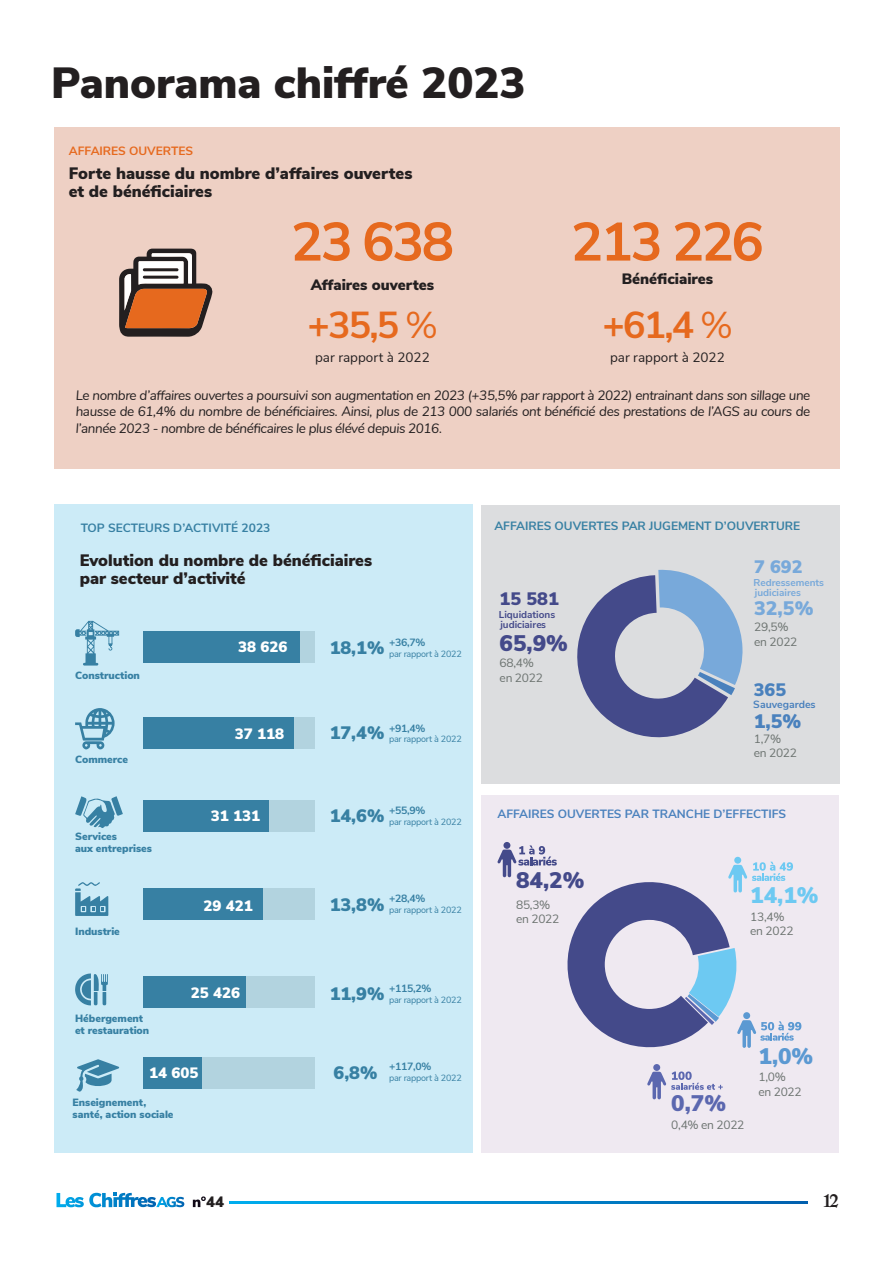
<style>
.page{position:relative;width:893px;height:1263px;background:#fff}
.page>*{position:absolute;margin:0;border:0;box-sizing:border-box;transform-origin:0 0}
.t1{font:700 54px "Nunito Sans";letter-spacing:-.05em;color:#e6691e}
.t2{font:900 43.5px "Nunito Sans";color:#231f20}
.t3{font:700 37.5px "Nunito Sans";color:#e6691e}
.t4{font:900 22.5px "Nunito Sans";color:#444a8a}
.t5{font:900 22.5px "Nunito Sans";color:#6dc9f2}
.t6{font:900 22.5px "Nunito Sans";color:#5b99d2}
.t7{font:900 22.5px "Nunito Sans";color:#5b67af}
.t8{font:900 19.5px "Nunito Sans";color:#78a9da}
.t9{font:900 19.5px "Nunito Sans";color:#4a81bd}
.t10{font:900 18px "Nunito Sans";color:#3780a3}
.t11{font:900 18px "Nunito Sans";color:#444a8a}
.t12{font:900 18px "Nunito Sans";color:#78a9da}
.t13{font:900 18px "Nunito Sans";color:#4a81bd}
.t14{font:500 18px "Caslon Book BE";color:#231f20}
.t15{font:900 16.5px/18px "Nunito Sans";color:#231f20}
.t16{font:900 15px "Nunito Sans";color:#231f20}
.t17{font:900 15px "Nunito Sans";color:#fff}
.t18{font:italic 13.5px/16.2px "Nunito";letter-spacing:-.03em;color:#231f20;text-align:justify}
.t19{font:13.5px "Nunito Sans";color:#231f20}
.t20{font:12px "Nunito Sans";letter-spacing:-.025em;color:#6c7370}
.t21{font:700 12px "Nunito Sans";color:#3780a3}
.t22{font:700 12px "Nunito Sans";color:#4a81bd}
.t23{font:700 12px "Nunito Sans";color:#e6691e}
.t24{font:900 10.5px/12px "Nunito Sans";color:#3780a3}
.t25{font:700 10.5px "Nunito Sans";letter-spacing:-.025em;color:#3780a3}
.t26{font:700 10.5px "Nunito Sans";color:#4a81bd}
.t27{font:700 9.9px/9.9px "Nunito Sans";color:#78a9da}
.t28{font:700 9.9px/9.9px "Nunito Sans";color:#444a8a}
.t29{font:9px "Nunito Sans";letter-spacing:-.025em;color:#3780a3}
.s1{font-family:"Montserrat";font-weight:500}
</style>
<div class="page">
<svg style="left:56px;top:1192px;width:128px;height:15px"></svg>
<svg style="left:229px;top:1201px;width:579px;height:2px"></svg>
<svg style="left:193px;top:1196px;width:13px;height:11px"></svg>
<div style="left:482px;top:795px;width:357px;height:357px;background:#efe9f1"></div>
<div style="left:54px;top:504px;width:418px;height:648px;background:#ccebf7"></div>
<div style="left:144px;top:799px;width:171px;height:32px;background:#b2d3df"></div>
<div style="left:144px;top:888px;width:171px;height:32px;background:#b2d3df"></div>
<div style="left:144px;top:976px;width:171px;height:32px;background:#b2d3df"></div>
<div style="left:144px;top:1057px;width:171px;height:32px;background:#b2d3df"></div>
<div style="left:144px;top:717px;width:171px;height:32px;background:#b2d3df"></div>
<div style="left:144px;top:631px;width:171px;height:32px;background:#b2d3df"></div>
<div style="left:54px;top:128px;width:786px;height:341px;background:#eed0c4"></div>
<svg style="left:75px;top:621px;width:44px;height:44px"></svg>
<svg style="left:75px;top:882px;width:33px;height:34px"></svg>
<svg style="left:75px;top:796px;width:48px;height:32px"></svg>
<svg style="left:75px;top:973px;width:33px;height:32px"></svg>
<svg style="left:75px;top:708px;width:40px;height:41px"></svg>
<div style="left:482px;top:505px;width:358px;height:278px;background:#dcdddf"></div>
<div style="left:503px;top:842px;width:7px;height:7px;background:#444a8a;border-radius:50%"></div>
<svg style="left:119px;top:249px;width:94px;height:88px"></svg>
<svg style="left:76px;top:1059px;width:43px;height:33px"></svg>
<div style="left:144px;top:631px;width:156px;height:32px;background:#3780a3"></div>
<div style="left:144px;top:717px;width:150px;height:32px;background:#3780a3"></div>
<div style="left:144px;top:799px;width:125px;height:32px;background:#3780a3"></div>
<div style="left:144px;top:888px;width:119px;height:32px;background:#3780a3"></div>
<div style="left:144px;top:976px;width:102px;height:32px;background:#3780a3"></div>
<div style="left:144px;top:1057px;width:58px;height:32px;background:#3780a3"></div>
<svg style="left:577px;top:569px;width:166px;height:169px"></svg>
<div style="left:653px;top:1064px;width:7px;height:7px;background:#5b67af;border-radius:50%"></div>
<svg style="left:647px;top:1071px;width:76px;height:28px"></svg>
<svg style="left:497px;top:845px;width:304px;height:203px"></svg>
<p class="t2" style="left:51px;top:51px;width:476px">Panorama chiffré 2023</p>
<p class="t23" style="left:69px;top:142px;width:126px">AFFAIRES OUVERTES</p>
<p class="t15" style="left:69px;top:164px;width:345px">Forte hausse du nombre d’affaires ouvertes et de bénéficiaires</p>
<p class="t1" style="left:291px;top:202px;width:165px">23 638</p>
<p class="t16" style="left:311px;top:274px;width:125px">Affaires ouvertes</p>
<p class="t1" style="left:571px;top:202px;width:194px">213 226</p>
<p class="t16" style="left:622px;top:268px;width:93px">Bénéficiaires</p>
<p class="t3" style="left:308px;top:298px;width:131px">+35,5 <span class="s1">%</span></p>
<p class="t3" style="left:602px;top:298px;width:131px">+61,4 <span class="s1">%</span></p>
<p class="t19" style="left:315px;top:347px;width:116px">par rapport à 2022</p>
<p class="t19" style="left:610px;top:347px;width:116px">par rapport à 2022</p>
<p class="t18" style="left:76px;top:387px;width:736px">Le nombre d’affaires ouvertes a poursuivi son augmentation en 2023 (+35,5% par rapport à 2022) entrainant dans son sillage une hausse de 61,4% du nombre de bénéficiaires. Ainsi, plus de 213 000 salariés ont bénéficié des prestations de l’AGS au cours de l’année 2023 - nombre de bénéficaires le plus élévé depuis 2016.</p>
<p class="t21" style="left:81px;top:519px;width:191px">TOP SECTEURS D’ACTIVITÉ 2023</p>
<p class="t15" style="left:80px;top:551px;width:294px">Evolution du nombre de bénéficiaires par secteur d’activité</p>
<p class="t24" style="left:75px;top:669px;width:66px">Construction</p>
<p class="t24" style="left:75px;top:753px;width:54px">Commerce</p>
<p class="t24" style="left:75px;top:830px;width:78px">Services<br>aux entreprises</p>
<p class="t24" style="left:75px;top:925px;width:46px">Industrie</p>
<p class="t24" style="left:75px;top:1012px;width:70px">Hébergement</p>
<p class="t24" style="left:75px;top:1024px;width:76px">et restauration</p>
<p class="t17" style="left:238px;top:636px;width:51px">38 626</p>
<p class="t17" style="left:235px;top:723px;width:51px">37 118</p>
<p class="t17" style="left:211px;top:805px;width:51px">31 131</p>
<p class="t17" style="left:204px;top:894px;width:51px">29 421</p>
<p class="t17" style="left:191px;top:982px;width:51px">25 426</p>
<p class="t17" style="left:149px;top:1062px;width:51px">14 605</p>
<p class="t24" style="left:73px;top:1096px;width:102px">Enseignement, santé, action sociale</p>
<p class="t25" style="left:389px;top:635px;width:38px">+36,7%</p>
<p class="t29" style="left:389px;top:647px;width:74px">par rapport à 2022</p>
<p class="t10" style="left:330px;top:634px;width:56px">18,1%</p>
<p class="t25" style="left:389px;top:720px;width:38px">+91,4%</p>
<p class="t29" style="left:389px;top:733px;width:74px">par rapport à 2022</p>
<p class="t10" style="left:330px;top:720px;width:56px">17,4%</p>
<p class="t25" style="left:389px;top:802px;width:38px">+55,9%</p>
<p class="t29" style="left:389px;top:815px;width:74px">par rapport à 2022</p>
<p class="t10" style="left:330px;top:803px;width:56px">14,6%</p>
<p class="t25" style="left:389px;top:891px;width:38px">+28,4%</p>
<p class="t29" style="left:389px;top:903px;width:74px">par rapport à 2022</p>
<p class="t10" style="left:330px;top:892px;width:56px">13,8%</p>
<p class="t25" style="left:389px;top:981px;width:44px">+115,2%</p>
<p class="t29" style="left:389px;top:993px;width:74px">par rapport à 2022</p>
<p class="t10" style="left:330px;top:980px;width:56px">11,9%</p>
<p class="t10" style="left:334px;top:1059px;width:45px">6,8%</p>
<p class="t25" style="left:389px;top:1058px;width:44px">+117,0%</p>
<p class="t29" style="left:389px;top:1071px;width:74px">par rapport à 2022</p>
<p class="t21" style="left:494px;top:517px;width:307px">AFFAIRES OUVERTES PAR JUGEMENT D’OUVERTURE</p>
<p class="t11" style="left:500px;top:585px;width:61px">15 581</p>
<p class="t28" style="left:499px;top:609px;width:58px">Liquidations judiciaires</p>
<p class="t20" style="left:500px;top:654px;width:36px">68,4%</p>
<p class="t20" style="left:500px;top:669px;width:45px">en 2022</p>
<p class="t4" style="left:500px;top:627px;width:70px">65,9%</p>
<p class="t12" style="left:754px;top:553px;width:50px">7 692</p>
<p class="t27" style="left:753px;top:577px;width:72px">Redressements judiciaires</p>
<p class="t8" style="left:754px;top:594px;width:61px">32,5%</p>
<p class="t20" style="left:754px;top:618px;width:36px">29,5%</p>
<p class="t20" style="left:754px;top:633px;width:45px">en 2022</p>
<p class="t13" style="left:754px;top:676px;width:34px">365</p>
<p class="t26" style="left:753px;top:697px;width:64px">Sauvegardes</p>
<p class="t9" style="left:754px;top:707px;width:49px">1,5%</p>
<p class="t20" style="left:754px;top:729px;width:29px">1,7%</p>
<p class="t20" style="left:754px;top:744px;width:45px">en 2022</p>
<p class="t22" style="left:497px;top:805px;width:290px">AFFAIRES OUVERTES PAR TRANCHE D’EFFECTIFS</p>
<p class="t4" style="left:516px;top:864px;width:70px">84,2%</p>
<p class="t5" style="left:750px;top:879px;width:70px">14,1%</p>
<p class="t20" style="left:516px;top:895px;width:36px">85,3%</p>
<p class="t20" style="left:516px;top:910px;width:45px">en 2022</p>
<p class="t20" style="left:750px;top:908px;width:36px">13,4%</p>
<p class="t20" style="left:750px;top:922px;width:45px">en 2022</p>
<p class="t7" style="left:671px;top:1087px;width:56px">0,7%</p>
<p class="t20" style="left:671px;top:1116px;width:75px">0,4% en 2022</p>
<p class="t6" style="left:758px;top:1039px;width:56px">1,0%</p>
<p class="t20" style="left:758px;top:1068px;width:29px">1,0%</p>
<p class="t20" style="left:758px;top:1083px;width:45px">en 2022</p>
<p class="t16" style="left:206px;top:1191px;width:19px">44</p>
<h3 class="t14" style="left:822px;top:1191px;width:18px">12</h3>
</div>
